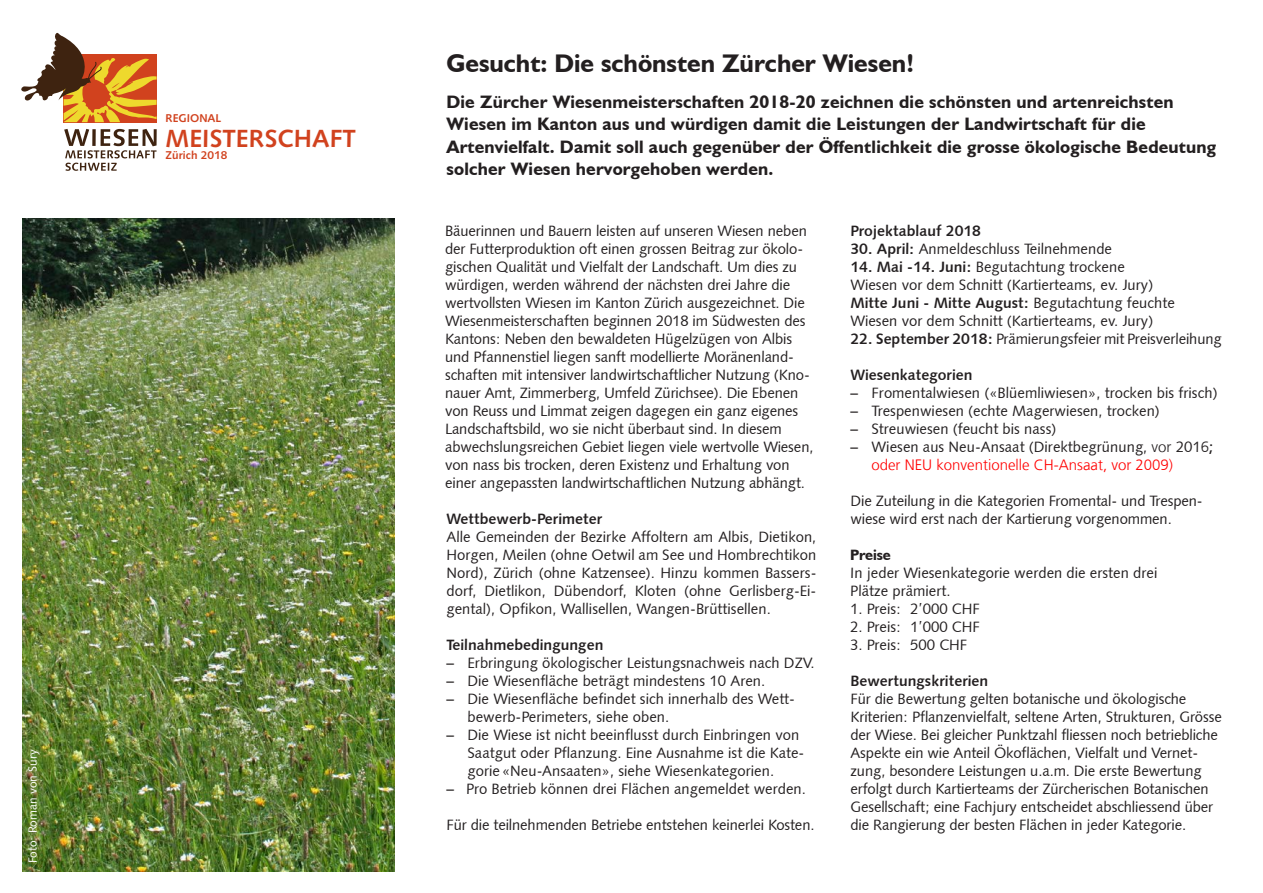
<style>
.page{position:relative;width:1263px;height:893px;background:#fff}
.page>*{position:absolute;margin:0;border:0;box-sizing:border-box;transform-origin:0 0}
.Absatzformat_2{font:700 25.5px "Humanist 521 BT";color:#231f20}
.t1{font:24.9px "Humanist 531 BT Bold A";color:#d1421e}
.Absatzformat_2-2{font:700 18px/22.5px "Humanist 521 BT";letter-spacing:.01em;color:#231f20}
.Lauftext{font:15px/18px "Humanist 531 BT Roman A";letter-spacing:-.01em;color:#231f20}
.Absatzformat_2-3{font:15px/18px "Humanist 531 BT Roman A";letter-spacing:-.01em;color:#231f20}
.Titel_klein{font:15px "Humanist 531 BT Bold A";color:#231f20}
.Titel_klein-2{font:700 15px "Humanist 521 BT";letter-spacing:-.01em;color:#231f20}
.t2{font:12px "Humanist 531 BT Roman A";color:#fff}
.t3{font:11.4px "Humanist 531 BT Bold A";color:#d1421e}
.s1{font-family:"Humanist 531 BT Bold A"}
.s2{font-family:"Humanist 531 BT Roman A"}
.s3{font-family:"Frutiger LT Com";font-weight:300}
.s4{font-family:"Frutiger LT Com"}
.s5{font-family:"Frutiger LT Com";font-weight:300;color:#f00}
</style>
<div class="page">
<img style="left:23px;top:218px;width:372px;height:654px">
<svg style="left:64px;top:129px;width:93px;height:42px"></svg>
<svg style="left:21px;top:33px;width:136px;height:89px"></svg>
<p class="t2" style="left:25px;top:863px;width:116px;rotate:-90deg">Foto: Roman von Sury</p>
<p class="t3" style="left:166px;top:111px;width:57px">REGIONAL</p>
<p class="t1" style="left:166px;top:123px;width:192px">MEISTERSCHAFT</p>
<p class="t3" style="left:166px;top:148px;width:63px">Zürich 2018</p>
<p class="Absatzformat_2" style="left:446px;top:47px;width:469px">Gesucht: Die schönsten Zürcher Wiesen!</p>
<p class="Absatzformat_2-2" style="left:446px;top:90px;width:771px">Die Zürcher Wiesenmeisterschaften 2018-20 zeichnen die schönsten und artenreichsten Wiesen im Kanton aus und würdigen damit die Leistungen der Landwirtschaft für die Artenvielfalt. Damit soll auch gegenüber der Öffentlichkeit die grosse ökologische Bedeutung solcher Wiesen hervorgehoben werden.</p>
<p class="Absatzformat_2-3" style="left:445px;top:222px;width:370px">Bäuerinnen und Bauern leisten auf unseren Wiesen neben der Futterproduktion oft einen grossen Beitrag zur ökolo&shy;gischen Qualität und Vielfalt der Landschaft. Um dies zu würdigen, werden während der nächsten drei Jahre die wertvollsten Wiesen im Kanton Zürich ausgezeichnet. Die Wiesenmeisterschaften beginnen 2018 im Südwesten des Kantons: Neben den bewaldeten Hügelzügen von Albis und Pfannenstiel liegen sanft modellierte Moränenland&shy;schaften mit intensiver landwirtschaftlicher Nutzung (Kno&shy;nauer Amt, Zimmerberg, Umfeld Zürichsee). Die Ebenen von Reuss und Limmat zeigen dagegen ein ganz eigenes Landschaftsbild, wo sie nicht überbaut sind. In diesem abwechslungsreichen Gebiet liegen viele wertvolle Wiesen, von nass bis trocken, deren Existenz und Erhaltung von einer angepassten landwirtschaftlichen Nutzung abhängt.</p>
<p class="Titel_klein" style="left:446px;top:510px;width:157px">Wettbewerb-Perimeter</p>
<p class="Absatzformat_2-3" style="left:446px;top:528px;width:371px;text-align:justify">Alle Gemeinden der Bezirke Affoltern am Albis, Dietikon, Horgen, Meilen (ohne Oetwil am See und Hombrechtikon Nord), Zürich (ohne Katzensee). Hinzu kommen Bassers&shy;dorf, Dietlikon, Dübendorf, Kloten (ohne Gerlisberg-Ei&shy;gental), Opfikon, Wallisellen, Wangen-Brüttisellen.</p>
<p class="Titel_klein" style="left:446px;top:636px;width:158px">Teilnahmebedingungen</p>
<p class="Lauftext" style="left:446px;top:654px;width:369px">– Erbringung ökologischer Leistungsnachweis nach DZV.</p>
<p class="Lauftext" style="left:446px;top:672px;width:320px">– Die Wiesenfläche beträgt mindestens 10 Aren.</p>
<p class="Lauftext" style="left:467px;top:690px;width:329px;text-indent:-21px">– Die Wiesenfläche befindet sich innerhalb des Wett&shy;bewerb-Perimeters, siehe oben.</p>
<p class="Lauftext" style="left:467px;top:726px;width:338px;text-indent:-21px">– Die Wiese ist nicht beeinflusst durch Einbringen von<br>Saatgut oder Pflanzung. Eine Ausnahme ist die Kate&shy;gorie «Neu-Ansaaten», siehe Wiesenkategorien.</p>
<p class="Lauftext" style="left:446px;top:780px;width:361px">– Pro Betrieb können drei Flächen angemeldet werden.</p>
<p class="Lauftext" style="left:446px;top:816px;width:370px">Für die teilnehmenden Betriebe entstehen keinerlei Kosten.</p>
<p class="Titel_klein" style="left:850px;top:222px;width:132px">Projektablauf 2018</p>
<p class="Absatzformat_2-3" style="left:850px;top:240px;width:263px"><span class="s1">30. April:</span> Anmeldeschluss Teilnehmende</p>
<p class="Absatzformat_2-3" style="left:850px;top:258px;width:276px"><span class="s1">14. Mai -14. Juni:</span> Begutachtung trockene</p>
<p class="Absatzformat_2-3" style="left:850px;top:276px;width:304px">Wiesen vor dem Schnitt (Kartierteams, ev. Jury)</p>
<p class="Titel_klein" style="left:850px;top:294px;width:326px">Mitte Juni - Mitte August: <span class="s2">Begutachtung feuchte</span></p>
<p class="Absatzformat_2-3" style="left:850px;top:312px;width:304px">Wiesen vor dem Schnitt (Kartierteams, ev. Jury)</p>
<p class="Absatzformat_2-3" style="left:850px;top:330px;width:373px"><span class="s1">22. September 2018:</span> Prämierungsfeier mit Preisverleihung</p>
<p class="Titel_klein" style="left:850px;top:366px;width:124px">Wiesenkategorien</p>
<p class="Lauftext" style="left:850px;top:384px;width:369px">– Fromentalwiesen («Blüemliwiesen», trocken bis frisch)</p>
<p class="Lauftext" style="left:850px;top:402px;width:311px">– Trespenwiesen (echte Magerwiesen, trocken)</p>
<p class="Lauftext" style="left:850px;top:420px;width:207px">– Streuwiesen (feucht bis nass)</p>
<p class="Lauftext" style="left:871px;top:438px;width:343px;text-indent:-21px">– Wiesen aus Neu-Ansaat (Direktbegrünung, <span class="s3">vor</span> 201<span class="s3">6</span><span class="s4">; </span><span class="s5">oder NEU konventionelle CH-Ansaat, vor 2009)</span></p>
<p class="Lauftext" style="left:850px;top:492px;width:354px">Die Zuteilung in die Kategorien Fromental- und Trespen&shy;wiese wird erst nach der Kartierung vorgenommen.</p>
<p class="Titel_klein-2" style="left:850px;top:546px;width:42px">Preise</p>
<p class="Lauftext" style="left:850px;top:564px;width:309px">In jeder Wiesenkategorie werden die ersten drei<br>Plätze prämiert.</p>
<p class="Lauftext" style="left:850px;top:600px;width:131px">1. Preis: 2’000 CHF</p>
<p class="Lauftext" style="left:850px;top:618px;width:131px">2. Preis: 1’000 CHF</p>
<p class="Lauftext" style="left:850px;top:636px;width:119px">3. Preis: 500 CHF</p>
<p class="Titel_klein" style="left:850px;top:672px;width:139px">Bewertungskriterien</p>
<p class="Lauftext" style="left:850px;top:690px;width:373px">Für die Bewertung gelten botanische und ökologische Kriterien: Pflanzenvielfalt, seltene Arten, Strukturen, Grösse der Wiese. Bei gleicher Punktzahl fliessen noch betriebliche Aspekte ein wie Anteil Ökoflächen, Vielfalt und Vernet&shy;zung, besondere Leistungen u.a.m. Die erste Bewertung erfolgt durch Kartierteams der Zürcherischen Botanischen Gesellschaft; eine Fachjury entscheidet abschliessend über die Rangierung der besten Flächen in jeder Kategorie.</p>
</div>
